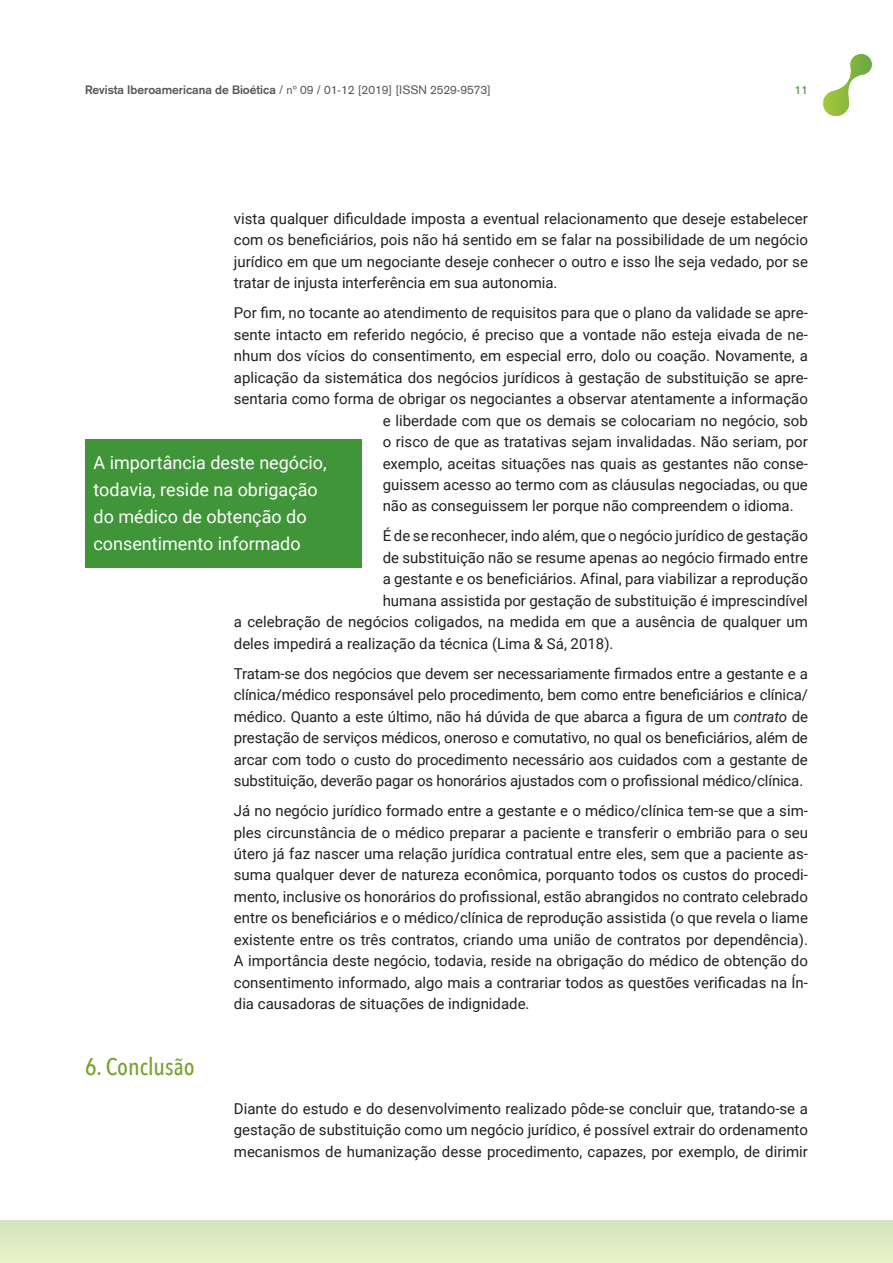
<style>
.page{position:relative;width:893px;height:1263px;background:#fff}
.page>*{position:absolute;margin:0;border:0;box-sizing:border-box;transform-origin:0 0}
.t1{font:500 24px "Avenir Next Condensed";color:#78a22d}
.t2{font:18px/27px "Roboto";color:#fff}
.t3{font:15px/21.5px "Roboto";color:#231f20;text-align:justify}
.t4{font:12px "Akzidenz Grotesk";color:#57585a}
.t5{font:700 12px "Akzidenz Grotesk";color:#66a554}
.s1{font-weight:700}
.s2{font-style:italic}
</style>
<div class="page">
<div style="left:0;top:1220px;width:893px;height:43px;background:#deeac2"></div>
<svg style="left:823px;top:54px;width:49px;height:62px"></svg>
<div style="left:85px;top:439px;width:276px;height:128px;background:#3f9537"></div>
<p class="t4" style="left:85px;top:83px;width:407px"><span class="s1">Revista Iberoamericana de Bioética</span> / nº 09 / 01-12 [2019] [ISSN 2529-9573]</p>
<p class="t5" style="left:795px;top:83px;width:15px">11</p>
<p class="t3" style="left:234px;top:207px;width:576px">vista qualquer dificuldade imposta a eventual relacionamento que deseje estabelecer com os beneficiários, pois não há sentido em se falar na possibilidade de um negócio jurídico em que um negociante deseje conhecer o outro e isso lhe seja vedado, por se tratar de injusta interferência em sua autonomia.</p>
<p class="t3" style="left:234px;top:302px;width:576px">Por fim, no tocante ao atendimento de requisitos para que o plano da validade se apre-</p>
<p class="t3" style="left:234px;top:323px;width:576px">sente intacto em referido negócio, é preciso que a vontade não esteja eivada de ne-</p>
<p class="t3" style="left:234px;top:345px;width:576px">nhum dos vícios do consentimento, em especial erro, dolo ou coação. Novamente, a</p>
<p class="t3" style="left:234px;top:366px;width:576px">aplicação da sistemática dos negócios jurídicos à gestação de substituição se apre-</p>
<p class="t3" style="left:234px;top:387px;width:575px">sentaria como forma de obrigar os negociantes a observar atentamente a informação</p>
<p class="t3" style="left:383px;top:409px;width:427px">e liberdade com que os demais se colocariam no negócio, sob</p>
<p class="t3" style="left:383px;top:430px;width:427px">o risco de que as tratativas sejam invalidadas. Não seriam, por</p>
<p class="t3" style="left:383px;top:452px;width:427px">exemplo, aceitas situações nas quais as gestantes não conse-</p>
<p class="t3" style="left:383px;top:473px;width:427px">guissem acesso ao termo com as cláusulas negociadas, ou que</p>
<p class="t3" style="left:383px;top:495px;width:412px">não as conseguissem ler porque não compreendem o idioma.</p>
<p class="t3" style="left:383px;top:525px;width:427px">É de se reconhecer, indo além, que o negócio jurídico de gestação</p>
<p class="t3" style="left:383px;top:546px;width:427px">de substituição não se resume apenas ao negócio firmado entre</p>
<p class="t3" style="left:383px;top:568px;width:427px">a gestante e os beneficiários. Afinal, para viabilizar a reprodução</p>
<p class="t3" style="left:383px;top:589px;width:427px">humana assistida por gestação de substituição é imprescindível</p>
<p class="t3" style="left:234px;top:611px;width:576px">a celebração de negócios coligados, na medida em que a ausência de qualquer um</p>
<p class="t3" style="left:234px;top:632px;width:381px">deles impedirá a realização da técnica (Lima &amp; Sá, 2018).</p>
<p class="t3" style="left:234px;top:662px;width:576px">Tratam-se dos negócios que devem ser necessariamente firmados entre a gestante e a clínica/médico responsável pelo procedimento, bem como entre beneficiários e clínica/ médico. Quanto a este último, não há dúvida de que abarca a figura de um <span class="s2">contrato</span> de prestação de serviços médicos, oneroso e comutativo, no qual os beneficiários, além de arcar com todo o custo do procedimento necessário aos cuidados com a gestante de substituição, deverão pagar os honorários ajustados com o profissional médico/clínica.</p>
<p class="t3" style="left:234px;top:799px;width:576px">Já no negócio jurídico formado entre a gestante e o médico/clínica tem-se que a sim&shy;ples circunstância de o médico preparar a paciente e transferir o embrião para o seu útero já faz nascer uma relação jurídica contratual entre eles, sem que a paciente as&shy;suma qualquer dever de natureza econômica, porquanto todos os custos do procedi&shy;mento, inclusive os honorários do profissional, estão abrangidos no contrato celebrado entre os beneficiários e o médico/clínica de reprodução assistida (o que revela o liame existente entre os três contratos, criando uma união de contratos por dependência).<br>A importância deste negócio, todavia, reside na obrigação do médico de obtenção do consentimento informado, algo mais a contrariar todos as questões verificadas na Ín&shy;dia causadoras de situações de indignidade.</p>
<p class="t2" style="left:94px;top:449px;width:235px">A importância deste negócio, todavia, reside na obrigação do médico de obtenção do consentimento informado</p>
<h1 class="t1" style="left:85px;top:1052px;width:111px">6. Conclusão</h1>
<p class="t3" style="left:234px;top:1097px;width:576px">Diante do estudo e do desenvolvimento realizado pôde-se concluir que, tratando-se a gestação de substituição como um negócio jurídico, é possível extrair do ordenamento mecanismos de humanização desse procedimento, capazes, por exemplo, de dirimir</p>
</div>
